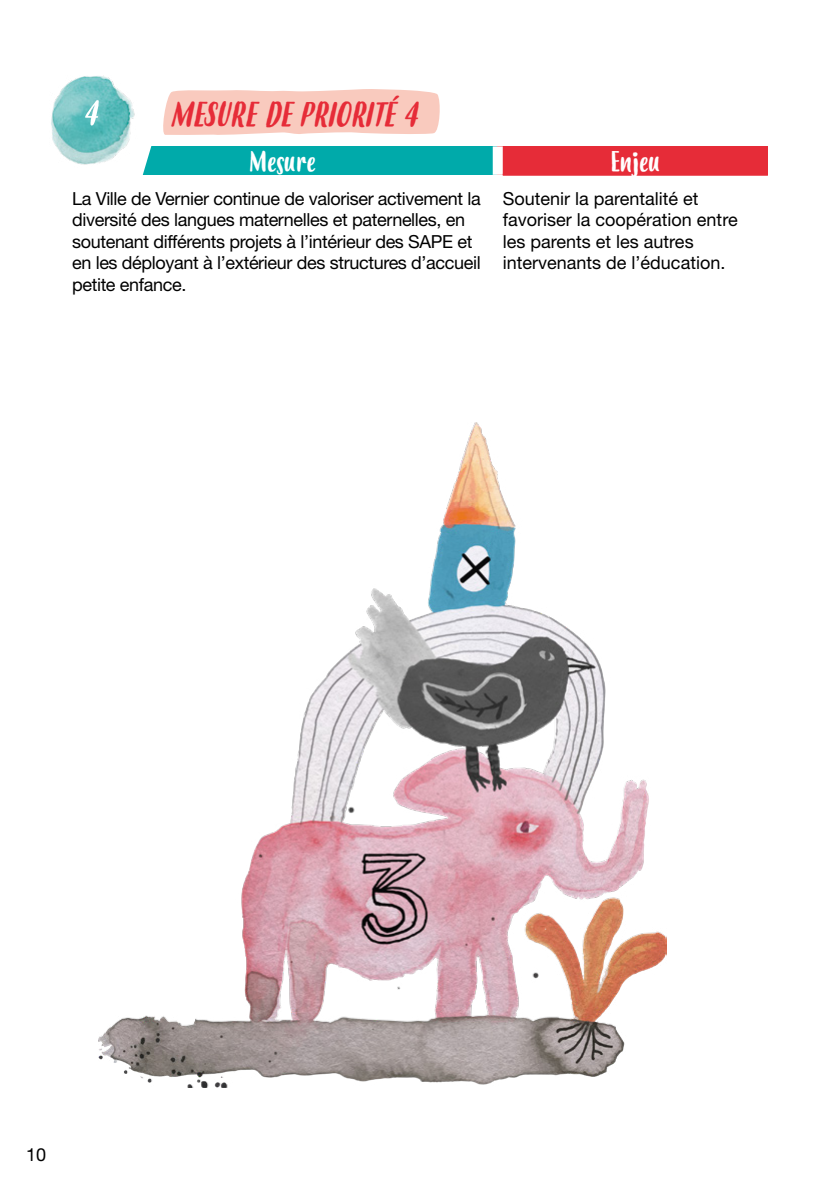
<style>
.page{position:relative;width:840px;height:1191px;background:#fff}
.page>*{position:absolute;margin:0;border:0;box-sizing:border-box;transform-origin:0 0}
.Titre_3{font:italic 34px "Budidaya";color:#e62c38}
.Titre_4{font:28px "Budidaya";color:#fff}
.t1{font:18px/21.6px "Helvetica Neue LT Std";letter-spacing:-.02em;color:#000}
.t2{font:18px/21.6px "Helvetica Neue LT Std";color:#000}
</style>
<div class="page">
<div style="left:72px;top:146px;width:425px;height:29px;background:#0aa"></div>
<div style="left:497px;top:146px;width:270px;height:29px;background:#e62c38"></div>
<div style="left:492px;top:146px;width:10px;height:29px;background:#fff"></div>
<hr style="left:502px;top:174px;width:265px;height:2px;background:#e62c38">
<svg style="left:51px;top:75px;width:389px;height:100px"></svg>
<img style="left:99px;top:423px;width:567px;height:664px">
<p class="Titre_3" style="left:170px;top:95px;width:248px">MESURE DE PRIORITÉ 4</p>
<p class="Titre_4" style="left:249px;top:146px;width:68px">Mesure</p>
<p class="Titre_4" style="left:610px;top:145px;width:51px">Enjeu</p>
<p class="t1" style="left:72px;top:187px;width:410px">La Ville de Vernier continue de valoriser activement la diversité des langues maternelles et paternelles, en soutenant différents projets à l’intérieur des SAPE et en les déployant à l’extérieur des structures d’accueil petite enfance.</p>
<p class="t2" style="left:502px;top:187px;width:236px">Soutenir la parentalité et favoriser la coopération entre les parents et les autres intervenants de l’éducation.</p>
<p class="t1" style="left:26px;top:1144px;width:22px">10</p>
</div>
